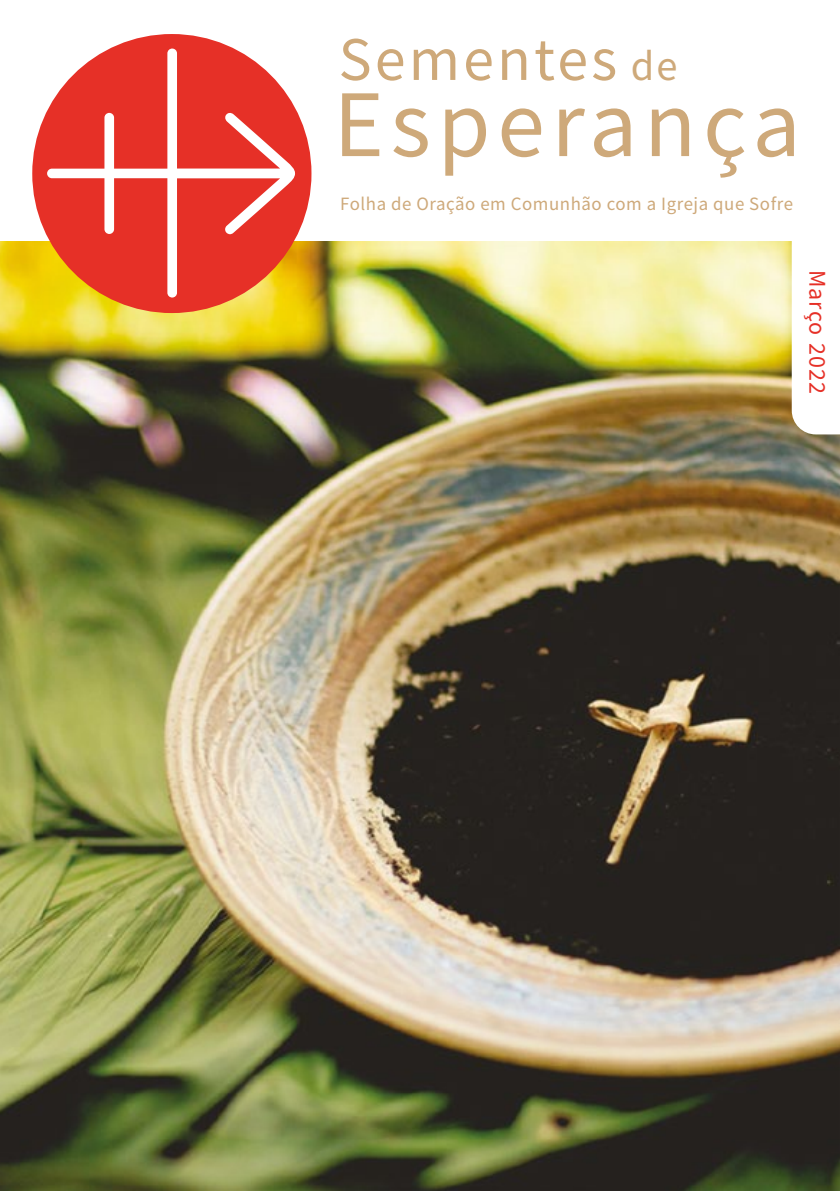
<style>
.page{position:relative;width:840px;height:1191px;background:#fff}
.page>*{position:absolute;margin:0;border:0;box-sizing:border-box;transform-origin:0 0}
.t1{font:95.6px "Source Sans Pro";letter-spacing:.07em;color:#cea97a}
.t2{font:62px "Source Sans Pro";letter-spacing:.05em;color:#cea97a}
.t3{font:24px "Source Sans Pro";letter-spacing:.05em;color:#e63027}
.t4{font:18.8px "Source Sans Pro";letter-spacing:.03em;color:#cea97a}
.s1{font-size:42.4px}
</style>
<div class="page">
<img style="left:0;top:241px;width:839px;height:950px">
<svg style="left:32px;top:34px;width:279px;height:279px;fill:#e63027"></svg>
<svg style="left:791px;top:241px;width:48px;height:193px"></svg>
<h2 class="t2" style="left:338px;top:20px;width:340px">Sementes <span class="s1">de</span></h2>
<h1 class="t1" style="left:333px;top:63px;width:468px">Esperança</h1>
<p class="t4" style="left:340px;top:192px;width:454px">Folha de Oração em Comunhão com a Igreja que Sofre</p>
<p class="t3" style="left:832px;top:269px;width:126px;rotate:90deg">Março 2022</p>
</div>
